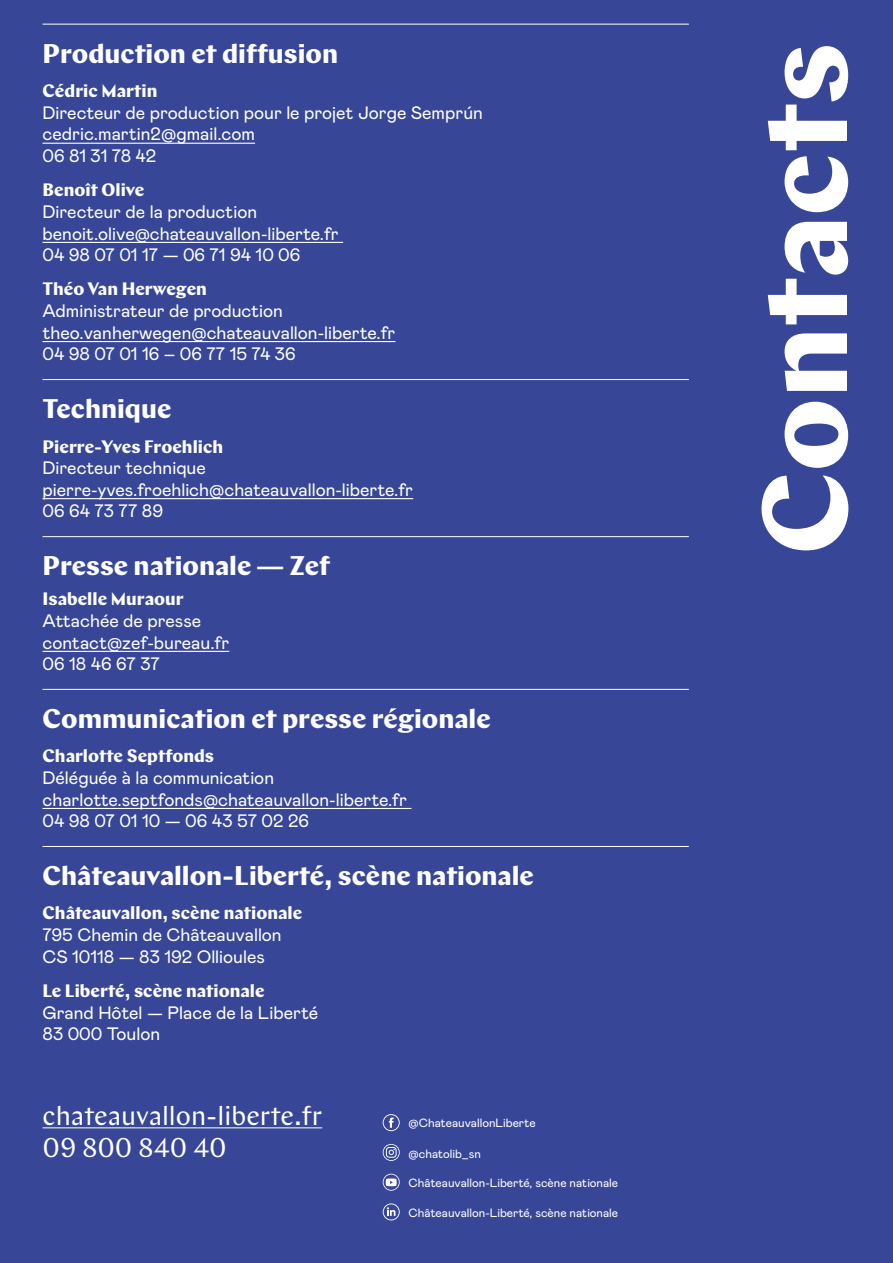
<style>
.page{position:relative;width:893px;height:1263px;background:#374696}
.page>*{position:absolute;margin:0;border:0;box-sizing:border-box;transform-origin:0 0}
.t1{font:700 120px "Chap";color:#fff}
.t2{font:700 27px "Chap";color:#fff}
.t3{font:27px/32.4px "Chap";color:#fff}
.t4{font:18px/21.6px "Mabry Pro";color:#fff}
.t5{font:700 18px "Chap";color:#fff}
.t6{font:12px "Mabry Pro";color:#fff}
</style>
<div class="page">
<hr style="left:43px;top:24px;width:646px;height:1px;background:#fff">
<hr style="left:43px;top:143px;width:212px;height:1px;background:#fff">
<hr style="left:43px;top:242px;width:300px;height:1px;background:#fff">
<hr style="left:43px;top:341px;width:352px;height:1px;background:#fff">
<hr style="left:43px;top:379px;width:646px;height:1px;background:#fff">
<hr style="left:43px;top:498px;width:370px;height:1px;background:#fff">
<hr style="left:43px;top:536px;width:646px;height:1px;background:#fff">
<hr style="left:43px;top:651px;width:186px;height:1px;background:#fff">
<hr style="left:43px;top:689px;width:646px;height:1px;background:#fff">
<hr style="left:43px;top:808px;width:368px;height:1px;background:#fff">
<hr style="left:43px;top:846px;width:646px;height:1px;background:#fff">
<hr style="left:43px;top:1127px;width:279px;height:1px;background:#fff">
<svg style="left:383px;top:1114px;width:17px;height:17px"></svg>
<svg style="left:383px;top:1144px;width:17px;height:17px"></svg>
<svg style="left:383px;top:1174px;width:17px;height:17px"></svg>
<svg style="left:383px;top:1203px;width:17px;height:17px"></svg>
<h2 class="t2" style="left:43px;top:36px;width:297px">Production et diffusion</h2>
<p class="t5" style="left:43px;top:79px;width:116px">Cédric Martin</p>
<p class="t4" style="left:43px;top:101px;width:442px">Directeur de production pour le projet Jorge Semprún cedric.martin2@gmail.com<br>06 81 31 78 42</p>
<p class="t5" style="left:43px;top:178px;width:103px">Benoît Olive</p>
<p class="t4" style="left:43px;top:200px;width:298px">Directeur de la production benoit.olive@chateauvallon-liberte.fr<br>04 98 07 01 17 — 06 71 94 10 06</p>
<p class="t5" style="left:43px;top:278px;width:166px">Théo Van Herwegen</p>
<p class="t4" style="left:43px;top:299px;width:354px">Administrateur de production theo.vanherwegen@chateauvallon-liberte.fr<br>04 98 07 01 16 – 06 77 15 74 36</p>
<h2 class="t2" style="left:43px;top:391px;width:130px">Technique</h2>
<p class="t5" style="left:43px;top:435px;width:182px">Pierre-Yves Froehlich</p>
<p class="t4" style="left:43px;top:456px;width:372px">Directeur technique pierre-yves.froehlich@chateauvallon-liberte.fr<br>06 64 73 77 89</p>
<h2 class="t2" style="left:43px;top:548px;width:289px">Presse nationale — Zef</h2>
<p class="t5" style="left:43px;top:587px;width:143px">Isabelle Muraour</p>
<p class="t4" style="left:43px;top:609px;width:188px">Attachée de presse contact@zef-bureau.fr<br>06 18 46 67 37</p>
<h2 class="t2" style="left:43px;top:701px;width:450px">Communication et presse régionale</h2>
<p class="t5" style="left:43px;top:744px;width:173px">Charlotte Septfonds</p>
<p class="t4" style="left:43px;top:766px;width:366px">Déléguée à la communication charlotte.septfonds@chateauvallon-liberte.fr<br>04 98 07 01 10 — 06 43 57 02 26</p>
<h2 class="t2" style="left:43px;top:858px;width:493px">Châteauvallon-Liberté, scène nationale</h2>
<p class="t5" style="left:43px;top:901px;width:261px">Châteauvallon, scène nationale</p>
<p class="t4" style="left:43px;top:923px;width:241px">795 Chemin de Châteauvallon<br>CS 10118 — 83 192 Ollioules</p>
<p class="t5" style="left:43px;top:979px;width:224px">Le Liberté, scène nationale</p>
<p class="t4" style="left:43px;top:1001px;width:277px">Grand Hôtel — Place de la Liberté<br>83 000 Toulon</p>
<h2 class="t3" style="left:43px;top:1099px;width:281px">chateauvallon-liberte.fr<br>09 800 840 40</h2>
<p class="t6" style="left:409px;top:1115px;width:128px">@ChateauvallonLiberte</p>
<p class="t6" style="left:409px;top:1145px;width:74px">@chatolib_sn</p>
<p class="t6" style="left:409px;top:1174px;width:211px">Châteauvallon-Liberté, scène nationale</p>
<p class="t6" style="left:409px;top:1204px;width:211px">Châteauvallon-Liberté, scène nationale</p>
<h1 class="t1" style="left:727px;top:555px;width:514px;rotate:-90deg">Contacts</h1>
</div>
